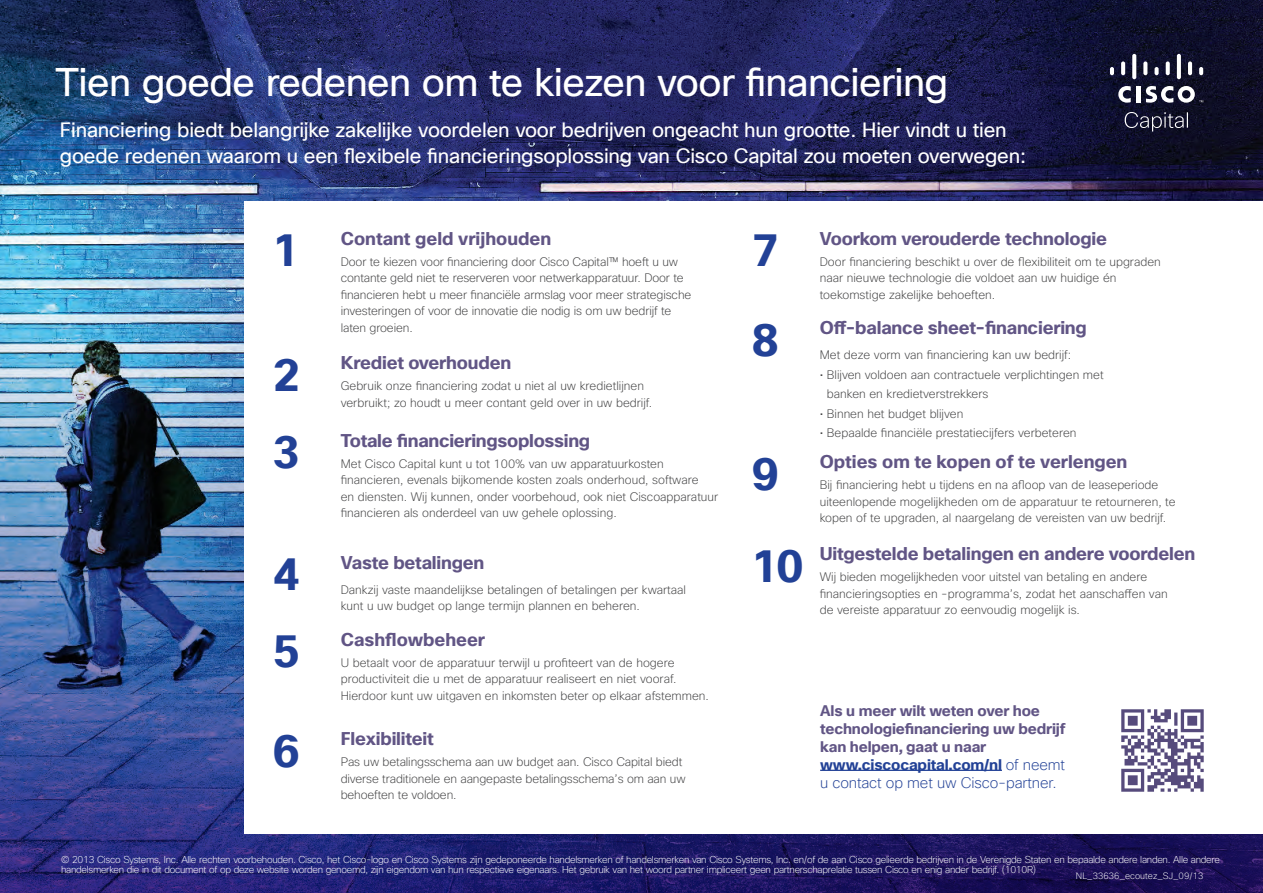
<style>
.page{position:relative;width:1263px;height:893px;background:#fff}
.page>*{position:absolute;margin:0;border:0;box-sizing:border-box;transform-origin:0 0}
.t1{font:700 45px "Cisco Sans TT";color:#224196}
.t2{font:39px "Cisco Sans TT";letter-spacing:-.015em;color:#fff}
.t3{font:20.25px/25.5px "Cisco Sans TT";letter-spacing:-.01em;color:#fff}
.t4{font:700 18px "Cisco Sans";letter-spacing:-.01em;color:#615585}
.t5{font:700 15px/18px "Cisco Sans TT";letter-spacing:-.01em;color:#615585}
.t6{font:200 12px/16.5px "Cisco Sans";color:#3e3e3f}
.t7{font:200 9.75px/10.5px "Cisco Sans TT";letter-spacing:-.03em;color:#fff}
.t8{font:200 9px "Cisco Sans TT";color:#fff}
.s1{color:#224196}
.s2{font-weight:200;color:#224196}
</style>
<div class="page">
<img style="left:0;top:0;width:1263px;height:893px">
<svg style="left:1125px;top:112px;width:63px;height:20px"></svg>
<hr style="left:1136px;top:86px;width:4px;height:16px;background:#fff">
<svg style="left:1118px;top:86px;width:13px;height:17px"></svg>
<svg style="left:1110px;top:67px;width:4px;height:8px"></svg>
<svg style="left:1121px;top:61px;width:4px;height:14px"></svg>
<svg style="left:1132px;top:54px;width:4px;height:25px"></svg>
<svg style="left:1143px;top:61px;width:4px;height:14px"></svg>
<svg style="left:1154px;top:67px;width:4px;height:8px"></svg>
<svg style="left:1166px;top:61px;width:4px;height:14px"></svg>
<svg style="left:1177px;top:54px;width:4px;height:25px"></svg>
<hr style="left:1188px;top:61px;width:4px;height:14px;background:#fff;border-radius:2px">
<svg style="left:1199px;top:67px;width:4px;height:8px"></svg>
<svg style="left:1146px;top:86px;width:57px;height:17px"></svg>
<div style="left:244px;top:201px;width:1019px;height:632px;background:#fff"></div>
<hr style="left:820px;top:770px;width:182px;height:1px;background:#224196">
<img style="left:1121px;top:709px;width:83px;height:83px">
<p class="t2" style="left:55px;top:58px;width:894px">Tien goede redenen om te kiezen voor financiering</p>
<p class="t3" style="left:60px;top:118px;width:967px">Financiering biedt belangrijke zakelijke voordelen voor bedrijven ongeacht hun grootte. Hier vindt u tien goede redenen waarom u een flexibele financieringsoplossing van Cisco Capital zou moeten overwegen:</p>
<p class="t1" style="left:273px;top:222px;width:28px">1</p>
<p class="t4" style="left:341px;top:227px;width:212px">Contant geld vrijhouden</p>
<p class="t6" style="left:341px;top:253px;width:352px">Door te kiezen voor financiering door Cisco Capital™ hoeft u uw contante geld niet te reserveren voor netwerkapparatuur. Door te financieren hebt u meer financiële armslag voor meer strategische investeringen of voor de innovatie die nodig is om uw bedrijf te</p>
<p class="t6" style="left:341px;top:319px;width:73px">laten groeien.</p>
<p class="t1" style="left:273px;top:346px;width:28px">2</p>
<p class="t4" style="left:341px;top:352px;width:172px">Krediet overhouden</p>
<p class="t6" style="left:341px;top:377px;width:313px">Gebruik onze financiering zodat u niet al uw kredietlijnen verbruikt; zo houdt u meer contant geld over in uw bedrijf.</p>
<p class="t1" style="left:273px;top:424px;width:28px">3</p>
<p class="t4" style="left:341px;top:429px;width:251px">Totale financieringsoplossing</p>
<p class="t6" style="left:341px;top:455px;width:379px">Met Cisco Capital kunt u tot 100% van uw apparatuurkosten financieren, evenals bijkomende kosten zoals onderhoud, software<br>en diensten. Wij kunnen, onder voorbehoud, ook niet Ciscoapparatuur financieren als onderdeel van uw gehele oplossing.</p>
<p class="t1" style="left:273px;top:546px;width:28px">4</p>
<p class="t4" style="left:341px;top:551px;width:145px">Vaste betalingen</p>
<p class="t6" style="left:341px;top:581px;width:347px">Dankzij vaste maandelijkse betalingen of betalingen per kwartaal kunt u uw budget op lange termijn plannen en beheren.</p>
<p class="t1" style="left:273px;top:623px;width:28px">5</p>
<p class="t4" style="left:341px;top:628px;width:146px">Cashflowbeheer</p>
<p class="t6" style="left:341px;top:654px;width:370px">U betaalt voor de apparatuur terwijl u profiteert van de hogere productiviteit die u met de apparatuur realiseert en niet vooraf.<br>Hierdoor kunt uw uitgaven en inkomsten beter op elkaar afstemmen.</p>
<p class="t1" style="left:273px;top:722px;width:28px">6</p>
<p class="t4" style="left:341px;top:728px;width:95px">Flexibiliteit</p>
<p class="t6" style="left:341px;top:754px;width:346px">Pas uw betalingsschema aan uw budget aan. Cisco Capital biedt diverse traditionele en aangepaste betalingsschema’s om aan uw behoeften te voldoen.</p>
<p class="t1" style="left:752px;top:222px;width:28px">7</p>
<p class="t4" style="left:820px;top:227px;width:289px">Voorkom verouderde technologie</p>
<p class="t6" style="left:820px;top:253px;width:343px">Door financiering beschikt u over de flexibiliteit om te upgraden naar nieuwe technologie die voldoet aan uw huidige én toekomstige zakelijke behoeften.</p>
<p class="t1" style="left:752px;top:311px;width:28px">8</p>
<p class="t4" style="left:820px;top:316px;width:269px">Off-balance sheet-financiering</p>
<p class="t6" style="left:820px;top:347px;width:253px">Met deze vorm van financiering kan uw bedrijf:</p>
<p class="t6" style="left:827px;top:365px;width:278px;line-height:19.5px;text-indent:-7px">• Blijven voldoen aan contractuele verplichtingen met banken en kredietverstrekkers</p>
<p class="t6" style="left:820px;top:405px;width:145px">• Binnen het budget blijven</p>
<p class="t6" style="left:820px;top:425px;width:258px">• Bepaalde financiële prestatiecijfers verbeteren</p>
<p class="t1" style="left:752px;top:446px;width:28px">9</p>
<p class="t4" style="left:820px;top:451px;width:309px">Opties om te kopen of te verlengen</p>
<p class="t6" style="left:820px;top:477px;width:357px">Bij financiering hebt u tijdens en na afloop van de leaseperiode uiteenlopende mogelijkheden om de apparatuur te retourneren, te kopen of te upgraden, al naargelang de vereisten van uw bedrijf.</p>
<p class="t1" style="left:752px;top:537px;width:53px">10</p>
<p class="t4" style="left:820px;top:543px;width:377px">Uitgestelde betalingen en andere voordelen</p>
<p class="t6" style="left:820px;top:569px;width:349px">Wij bieden mogelijkheden voor uitstel van betaling en andere financieringsopties en -programma’s, zodat het aanschaffen van de vereiste apparatuur zo eenvoudig mogelijk is.</p>
<p class="t5" style="left:820px;top:702px;width:247px">Als u meer wilt weten over hoe technologiefinanciering uw bedrijf kan helpen, gaat u naar <span class="s1">www.ciscocapital.com/nl</span> <span class="s2">of neemt u contact op met uw Cisco-partner.</span></p>
<p class="t7" style="left:61px;top:854px;width:1160px">© 2013 Cisco Systems, Inc. Alle rechten voorbehouden. Cisco, het Cisco-logo en Cisco Systems zijn gedeponeerde handelsmerken of handelsmerken van Cisco Systems, Inc. en/of de aan Cisco gelieerde bedrijven in de Verenigde Staten en bepaalde andere landen. Alle andere handelsmerken die in dit document of op deze website worden genoemd, zijn eigendom van hun respectieve eigenaars. Het gebruik van het woord partner impliceert geen partnerschaprelatie tussen Cisco en enig ander bedrijf. (1010R)</p>
<p class="t8" style="left:1076px;top:870px;width:129px">NL_33636_ecoutez_SJ_09/13</p>
</div>
